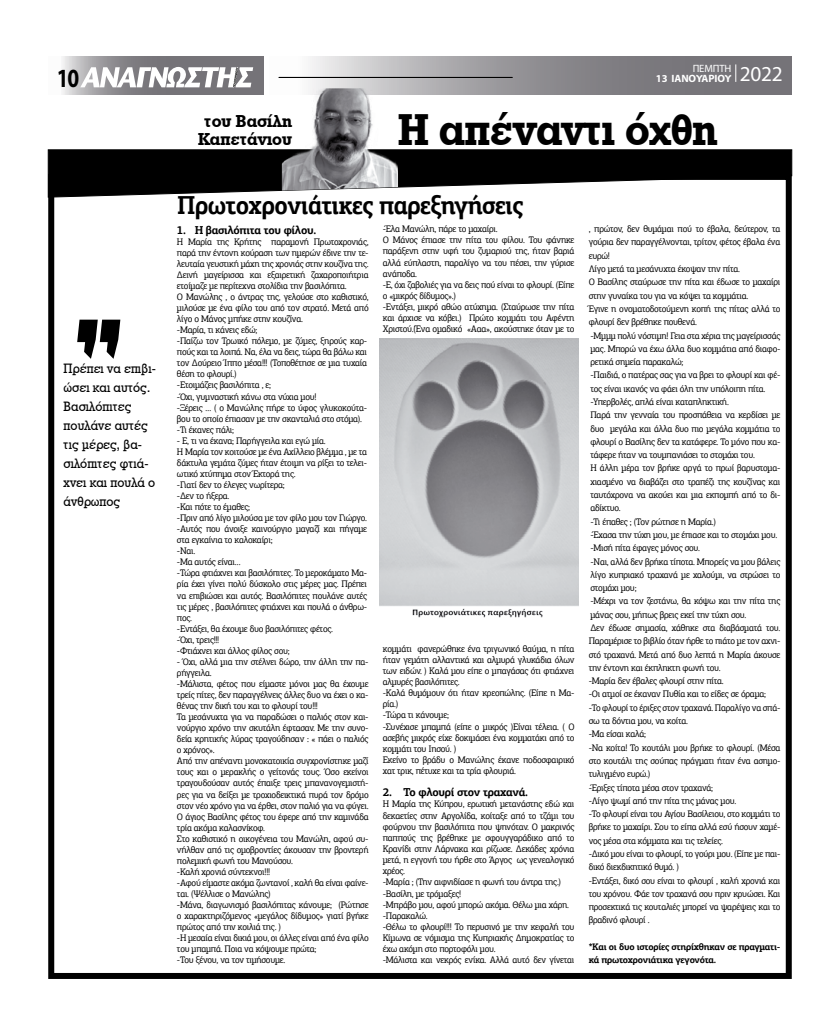
<style>
.page{position:relative;width:823px;height:1035px;background:#fff}
.page>*{position:absolute;margin:0;border:0;box-sizing:border-box;transform-origin:0 0}
.t1{font:45.9px "UB Rockwell Bold";letter-spacing:-.01em;color:#000}
.t2{font:700 26.3px "Myriad Pro";color:#000;scale:.81 1}
.t3{font:700 26px "PF Agora Slab Pro";letter-spacing:-.025em;color:#000;scale:.9 1}
.t4{font:17.8px/18px "UB Rockwell Bold";color:#000;text-align:center}
.t5{font:14px/19px "UB Rockwell";color:#000;scale:.95 1}
.t6{font:700 11.5px "PF Agora Slab Pro";letter-spacing:-.03em;color:#000;scale:.96 1}
.t7{font:700 10.6px "Myriad Pro";letter-spacing:-.01em;color:#fff}
.t8{font:10.6px "Myriad Pro";letter-spacing:-.01em;color:#fff}
.t9{font:9.5px/11.1px "PF Agora Slab Pro";letter-spacing:-.03em;color:#000;scale:.96 1}
.t10{font:700 9.5px/13.3px "PF Agora Slab Pro";letter-spacing:-.03em;color:#000;scale:.96 1}
.s1{font-weight:400;font-size:21.3px}
</style>
<div class="page">
<svg style="left:62px;top:56px;width:201px;height:39px;background:#8f8d91"></svg>
<svg style="left:279px;top:56px;width:512px;height:39px;background:#9b9a9d"></svg>
<svg style="left:80px;top:67px;width:173px;height:20px"></svg>
<svg style="left:735px;top:64px;width:1px;height:18px"></svg>
<hr style="left:278px;top:77px;width:234px;height:1px;background:#000">
<div style="left:48px;top:174px;width:743px;height:805px;border:6px solid #000"></div>
<svg style="left:47px;top:149px;width:745px;height:49px"></svg>
<img style="left:282px;top:88px;width:116px;height:103px">
<svg style="left:77px;top:320px;width:43px;height:39px"></svg>
<img style="left:379px;top:338px;width:199px;height:280px">
<p class="t8" style="left:692px;top:62px;width:40px">ΠΕΜΠΤΗ</p>
<h2 class="t2" style="left:57px;top:61px;width:29px">10</h2>
<p class="t7" style="left:655px;top:71px;width:128px">13 ΙΑΝΟΥΑΡΙΟΥ <span class="s1">2022</span></p>
<h3 class="t4" style="left:198px;top:112px;width:95px">του Βασίλη<br>Καπετάνιου</h3>
<h1 class="t1" style="left:398px;top:105px;width:321px">Η απέναντι όχθη</h1>
<h3 class="t5" style="left:64px;top:359px;width:99px">Πρέπει να επιβι&shy;ώσει και αυτός.<br>Βασιλόπιτες πουλάνε αυτές τις μέρες, βα&shy;σιλόπιτες φτιά&shy;χνει και πουλά ο άνθρωπος</h3>
<h3 class="t3" style="left:177px;top:189px;width:386px">Πρωτοχρονιάτικες παρεξηγήσεις</h3>
<p class="t6" style="left:177px;top:222px;width:146px">1. Η βασιλόπιτα του φίλου.</p>
<p class="t9" style="left:177px;top:236px;width:201px">Η Μαρία της Κρήτης παραμονή Πρωτοχρονιάς, παρά την έντονη κούραση των ημερών έδινε την τε&shy;λευταία γευστική μάχη της χρονιάς στην κουζίνα της.<br>Δεινή μαγείρισσα και εξαιρετική ζαχαροποιήτρια ετοίμαζε με περίτεχνα στολίδια την βασιλόπιτα.<br>Ο Μανώλης , ο άντρας της, γελούσε στο καθιστικό, μιλούσε με ένα φίλο του από τον στρατό. Μετά από λίγο ο Μάνος μπήκε στην κουζίνα.<br>-Μαρία, τι κάνεις εδώ;<br>-Παίζω τον Τρωικό πόλεμο, με ζύμες, ξηρούς καρ&shy;πούς και τα λοιπά. Να, έλα να δεις, τώρα θα βάλω και τον Δούρειο Ίππο μέσα!!! (Τοποθέτησε σε μια τυχαία θέση το φλουρί.)<br>-Ετοιμάζεις βασιλόπιτα , ε;<br>-Όχι, γυμναστική κάνω στα νύχια μου!<br>-Ξέρεις … ( ο Μανώλης πήρε το ύφος γλυκοκούτα&shy;βου το οποίο έπιασαν με την σκανταλιά στο στόμα). -Τι έκανες πάλι;</p>
<p class="t9" style="left:177px;top:435px;width:199px">- Ε, τι να έκανα; Παρήγγειλα και εγώ μία.<br>Η Μαρία τον κοιτούσε με ένα Αχίλλειο βλέμμα , με τα δάκτυλα γεμάτα ζύμες ήταν έτοιμη να ρίξει το τελει&shy;ωτικό χτύπημα στον Έκτορά της.<br>-Γιατί δεν το έλεγες νωρίτερα;<br>-Δεν το ήξερα.<br>-Και πότε το έμαθες;<br>-Πριν από λίγο μιλούσα με τον φίλο μου τον Γιώργο. -Αυτός που άνοιξε καινούργιο μαγαζί και πήγαμε στα εγκαίνια το καλοκαίρι;<br>-Ναι.<br>-Μα αυτός είναι…<br>-Τώρα φτιάχνει και βασιλόπιτες. Το μεροκάματο Μα&shy;ρία έχει γίνει πολύ δύσκολο στις μέρες μας. Πρέπει να επιβιώσει και αυτός. Βασιλόπιτες πουλάνε αυτές τις μέρες , βασιλόπιτες φτιάχνει και πουλά ο άνθρω&shy;πος.<br>-Εντάξει, θα έχουμε δυο βασιλόπιτες φέτος.<br>-Όχι, τρεις!!!<br>-Φτιάχνει και άλλος φίλος σου;</p>
<p class="t9" style="left:177px;top:656px;width:201px">- Όχι, αλλά μια την στέλνει δώρο, την άλλη την πα&shy;ρήγγειλα.<br>-Μάλιστα, φέτος που είμαστε μόνοι μας θα έχουμε τρείς πίτες, δεν παραγγέλνεις άλλες δυο να έχει ο κα&shy;θένας την δική του και το φλουρί του!!!<br>Τα μεσάνυχτα για να παραδώσει ο παλιός στον και&shy;νούργιο χρόνο την σκυτάλη έφτασαν. Με την συνο&shy;δεία κρητικής λύρας τραγούδησαν : « πάει ο παλιός ο χρόνος».<br>Από την απέναντι μονοκατοικία συγχρονίστηκε μαζί τους και ο μερακλής ο γείτονάς τους. Όσο εκείνοι τραγουδούσαν αυτός έπαιξε τρεις μπανανογεμιστή&shy;ρες για να δείξει με τροχιοδεικτικά πυρά τον δρόμο στον νέο χρόνο για να έρθει, στον παλιό για να φύγει.<br>Ο άγιος Βασίλης φέτος του έφερε από την καμινάδα τρία ακόμα καλασνίκοφ.<br>Στο καθιστικό η οικογένεια του Μανώλη, αφού συ&shy;νήλθαν από τις ομοβροντίες άκουσαν την βροντερή πολεμική φωνή του Μανούσου.<br>-Καλή χρονιά σύντεκνοι!!!<br>-Αφού είμαστε ακόμα ζωντανοί , καλή θα είναι φαίνε&shy;ται. (Ψέλλισε ο Μανώλης)<br>-Μάνα, διαγωνισμό βασιλόπιτας κάνουμε; (Ρώτησε ο χαρακτηριζόμενος «μεγάλος δίδυμος» γιατί βγήκε πρώτος από την κοιλιά της. )<br>-Η μεσαία είναι δικιά μου, οι άλλες είναι από ένα φίλο του μπαμπά. Ποια να κόψουμε πρώτα;<br>-Του ξένου, να τον τιμήσουμε.</p>
<p class="t9" style="left:382px;top:223px;width:201px">-Έλα Μανώλη, πάρε το μαχαίρι.<br>Ο Μάνος έπιασε την πίτα του φίλου. Του φάνηκε παράξενη στην υφή του ζυμαριού της, ήταν βαριά αλλά εύπλαστη, παραλίγο να του πέσει, την γύρισε ανάποδα.<br>-Ε, όχι ζαβολιές για να δεις πού είναι το φλουρί. (Είπε ο «μικρός δίδυμος».)<br>-Εντάξει, μικρό αθώο ατύχημα. (Σταύρωσε την πίτα και άρχισε να κόβει.) Πρώτο κομμάτι του Αφέντη Χριστού.(Ένα ομαδικό «Ααα», ακούστηκε όταν με το</p>
<p class="t9" style="left:382px;top:643px;width:201px">κομμάτι φανερώθηκε ένα τριγωνικό θαύμα, η πίτα ήταν γεμάτη αλλαντικά και αλμυρά γλυκάδια όλων των ειδών. ) Καλά μου είπε ο μπαγάσας ότι φτιάχνει αλμυρές βασιλόπιτες.<br>-Καλά θυμόμουν ότι ήταν κρεοπώλης. (Είπε η Μα&shy;ρία.)<br>-Τώρα τι κάνουμε;<br>-Συνέχισε μπαμπά (είπε ο μικρός )Είναι τέλεια. ( Ο ασεβής μικρός είχε δοκιμάσει ένα κομματάκι από το κομμάτι του Ιησού. )<br>Εκείνο το βράδυ ο Μανώλης έκανε ποδοσφαιρικό χατ τρικ, πέτυχε και τα τρία φλουριά.</p>
<p class="t6" style="left:382px;top:785px;width:153px">2. Το φλουρί στον τραχανά.</p>
<p class="t9" style="left:382px;top:798px;width:201px">Η Μαρία της Κύπρου, ερωτική μετανάστης εδώ και δεκαετίες στην Αργολίδα, κοίταξε από το τζάμι του φούρνου την βασιλόπιτα που ψηνόταν. Ο μακρινός παππούς της βρέθηκε με σφουγγαράδικο από το Κρανίδι στην Λάρνακα και ρίζωσε. Δεκάδες χρόνια μετά, η εγγονή του ήρθε στο Άργος ως γενεαλογικό χρέος.<br>-Μαρία ; (Την αιφνιδίασε η φωνή του άντρα της.) -Βασίλη, με τρόμαξες!<br>-Μπράβο μου, αφού μπορώ ακόμα. Θέλω μια χάρη. -Παρακαλώ.<br>-Θέλω το φλουρί!!! Το περυσινό με την κεφαλή του Κίμωνα σε νόμισμα της Κυπριακής Δημοκρατίας το έχω ακόμη στο πορτοφόλι μου.<br>-Μάλιστα και νεκρός ενίκα. Αλλά αυτό δεν γίνεται</p>
<p class="t9" style="left:588px;top:222px;width:201px;line-height:13.3px">, πρώτον, δεν θυμάμαι πού το έβαλα, δεύτερον, τα γούρια δεν παραγγέλνονται, τρίτον, φέτος έβαλα ένα ευρώ!<br>Λίγο μετά τα μεσάνυχτα έκοψαν την πίτα.<br>Ο Βασίλης σταύρωσε την πίτα και έδωσε το μαχαίρι στην γυναίκα του για να κόψει τα κομμάτια.<br>Έγινε η ονοματοδοτούμενη κοπή της πίτας αλλά το φλουρί δεν βρέθηκε πουθενά.<br>-Μμμμ πολύ νόστιμη! Γεια στα χέρια της μαγείρισσάς μας. Μπορώ να έχω άλλα δυο κομμάτια από διαφο&shy;ρετικά σημεία παρακαλώ;<br>-Παιδιά, ο πατέρας σας για να βρει το φλουρί και φέ&shy;τος είναι ικανός να φάει όλη την υπόλοιπη πίτα. -Υπερβολές, απλά είναι καταπληκτική.<br>Παρά την γενναία του προσπάθεια να κερδίσει με δυο μεγάλα και άλλα δυο πιο μεγάλα κομμάτια το φλουρί ο Βασίλης δεν τα κατάφερε. Το μόνο που κα&shy;τάφερε ήταν να τουμπανιάσει το στομάχι του.<br>Η άλλη μέρα τον βρήκε αργά το πρωί βαρυστομα&shy;χιασμένο να διαβάζει στο τραπέζι της κουζίνας και ταυτόχρονα να ακούει και μια εκπομπή από το δι&shy;αδίκτυο.<br>-Τι έπαθες ; (Τον ρώτησε η Μαρία.)<br>-Έχασα την τύχη μου, με έπιασε και το στομάχι μου. -Μισή πίτα έφαγες μόνος σου.<br>-Ναι, αλλά δεν βρήκα τίποτα. Μπορείς να μου βάλεις λίγο κυπριακό τραχανά με χαλούμι, να στρώσει το στομάχι μου;<br>-Μέχρι να τον ζεστάνω, θα κόψω και την πίτα της μάνας σου, μήπως βρεις εκεί την τύχη σου.<br>Δεν έδωσε σημασία, χάθηκε στα διαβάσματά του.<br>Παραμέρισε το βιβλίο όταν ήρθε το πιάτο με τον αχνι&shy;στό τραχανά. Μετά από δυο λεπτά η Μαρία άκουσε την έντονη και έκπληκτη φωνή του.<br>-Μαρία δεν έβαλες φλουρί στην πίτα.<br>-Οι ατμοί σε έκαναν Πυθία και το είδες σε όραμα; -Το φλουρί το έριξες στον τραχανά. Παραλίγο να σπά&shy;σω τα δόντια μου, να κοίτα.<br>-Μα είσαι καλά;<br>-Να κοίτα! Το κουτάλι μου βρήκε το φλουρί. (Μέσα στο κουτάλι της σούπας πράγματι ήταν ένα ασημο&shy;τυλιγμένο ευρώ.)<br>-Έριξες τίποτα μέσα στον τραχανά;<br>-Λίγο ψωμί από την πίτα της μάνας μου.<br>-Το φλουρί είναι του Αγίου Βασίλειου, στο κομμάτι το βρήκε το μαχαίρι. Σου το είπα αλλά εσύ ήσουν χαμέ&shy;νος μέσα στα κόμματα και τις τελείες.<br>-Δικό μου είναι το φλουρί, το γούρι μου. (Είπε με παι&shy;δικό διεκδικητικό θυμό. )<br>-Εντάξει, δικό σου είναι το φλουρί , καλή χρονιά και του χρόνου. Φάε τον τραχανά σου πριν κρυώσει. Και προσεκτικά τις κουταλιές μπορεί να ψαρέψεις και το βραδινό φλουρί .</p>
<p class="t10" style="left:588px;top:940px;width:201px">*Και οι δυο ιστορίες στηρίχθηκαν σε πραγματι&shy;κά πρωτοχρονιάτικα γεγονότα.</p>
</div>
